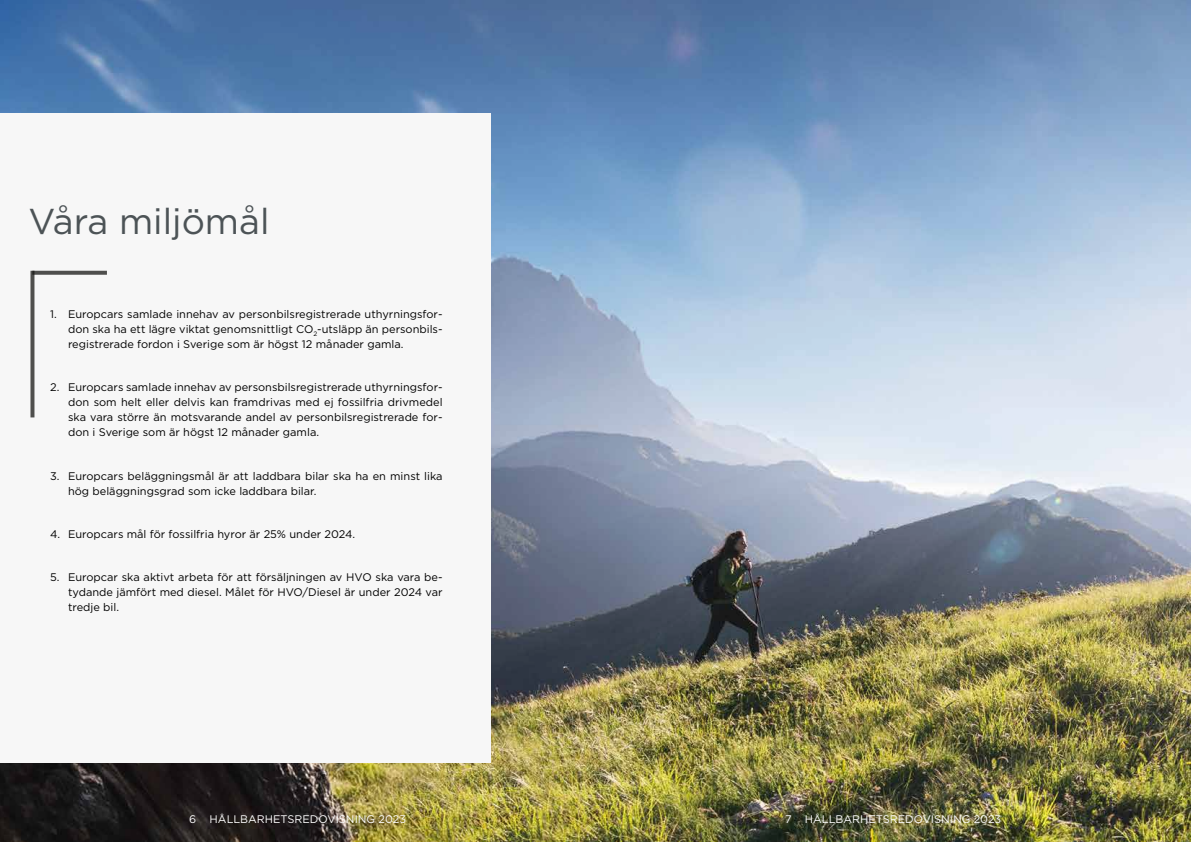
<style>
.page{position:relative;width:1191px;height:842px;background:#fff}
.page>*{position:absolute;margin:0;border:0;box-sizing:border-box;transform-origin:0 0}
.t1{font:36px "Gotham";color:#4c5356}
.t2{font:11px/15px "Gotham";color:#000;text-align:justify}
.t3{font:11px "Gotham";color:#fff}
</style>
<div class="page">
<img style="left:0;top:0;width:1191px;height:842px">
<div style="left:0;top:113px;width:490px;height:650px;background:#f7f7f7"></div>
<svg style="left:34px;top:271px;width:73px;height:4px"></svg>
<svg style="left:30px;top:271px;width:4px;height:146px"></svg>
<h1 class="t1" style="left:28px;top:198px;width:243px">Våra miljömål</h1>
<p class="t2" style="left:68px;top:306px;width:376px;text-indent:-18px">1. Europcars samlade innehav av personbilsregistrerade uthyrningsfor&shy;don ska ha ett lägre viktat genomsnittligt CO<sub>2</sub>-utsläpp än personbils&shy;registrerade fordon i Sverige som är högst 12 månader gamla.</p>
<p class="t2" style="left:68px;top:380px;width:376px;text-indent:-18px">2. Europcars samlade innehav av personsbilsregistrerade uthyrningsfor&shy;don som helt eller delvis kan framdrivas med ej fossilfria drivmedel ska vara större än motsvarande andel av personbilsregistrerade for&shy;don i Sverige som är högst 12 månader gamla.</p>
<p class="t2" style="left:68px;top:468px;width:376px;text-indent:-18px">3. Europcars beläggningsmål är att laddbara bilar ska ha en minst lika hög beläggningsgrad som icke laddbara bilar.</p>
<p class="t2" style="left:50px;top:526px;width:307px">4. Europcars mål för fossilfria hyror är 25% under 2024.</p>
<p class="t2" style="left:68px;top:570px;width:376px;text-indent:-18px">5. Europcar ska aktivt arbeta för att försäljningen av HVO ska vara be&shy;tydande jämfört med diesel. Målet för HVO/Diesel är under 2024 var tredje bil.</p>
<p class="t3" style="left:189px;top:812px;width:218px">6 HÅLLBARHETSREDOVISNING 2023</p>
<p class="t3" style="left:785px;top:812px;width:218px">7 HÅLLBARHETSREDOVISNING 2023</p>
<p class="t3" style="left:191px;top:812px;width:215px">6 HÅLLBARHETSREDOVISNING 2021</p>
<p class="t3" style="left:786px;top:812px;width:215px">7 HÅLLBARHETSREDOVISNING 2021</p>
</div>
